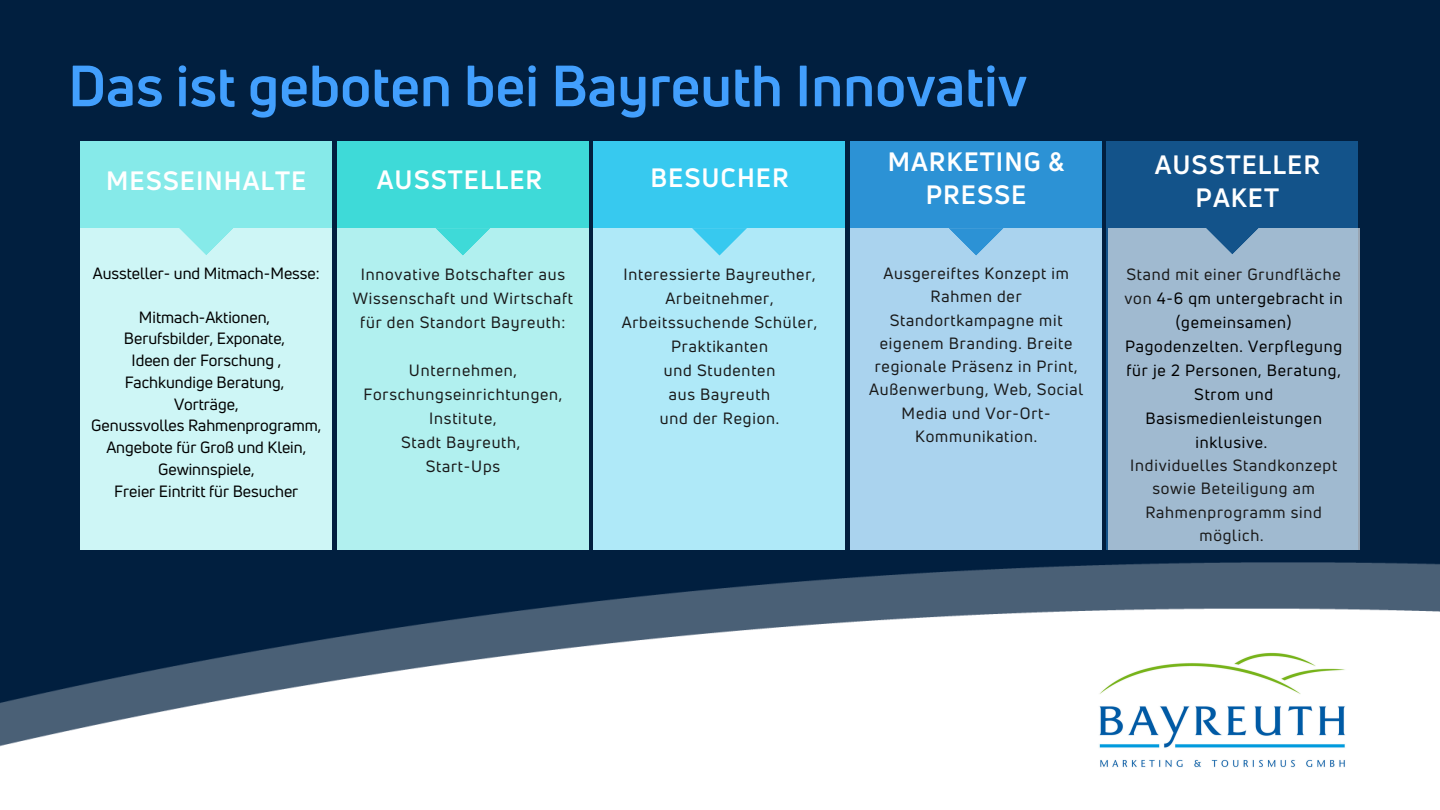
<style>
.page{position:relative;width:1440px;height:810px;background:#011f3f}
.page>*{position:absolute;margin:0;border:0;box-sizing:border-box;transform-origin:0 0}
.t1{font:700 56.8px "Uni Neue";color:#429ffd}
.t2{font:700 26px/33px "Uni Neue";letter-spacing:.04em;color:#fff;text-align:center}
.t3{font:16px/23.2px "Uni Neue";letter-spacing:.05em;color:#191919;text-align:center}
.t4{font:16px "Uni Neue";color:#000}
.t5{font:16px/24px "Uni Neue";letter-spacing:.05em;color:#000;text-align:center}
.s1{color:#191919}
</style>
<div class="page">
<img style="left:0;top:511px;width:1440px;height:299px">
<div style="left:952px;top:640px;width:445px;height:170px;background:#fff"></div>
<img style="left:1077px;top:632px;width:291px;height:136px">
<div style="left:81px;top:141px;width:251px;height:409px;background:#86eae9"></div>
<div style="left:1107px;top:141px;width:251px;height:409px;background:#13538a"></div>
<div style="left:850px;top:141px;width:252px;height:409px;background:#2c92d5"></div>
<div style="left:594px;top:141px;width:251px;height:409px;background:#37c9ef"></div>
<div style="left:337px;top:141px;width:251px;height:409px;background:#3edad8"></div>
<div style="left:81px;top:228px;width:251px;height:322px;background:#cef6f6"></div>
<svg style="left:179px;top:228px;width:54px;height:27px"></svg>
<div style="left:337px;top:228px;width:251px;height:322px;background:#b1f0ef"></div>
<svg style="left:436px;top:228px;width:54px;height:28px"></svg>
<div style="left:594px;top:228px;width:251px;height:322px;background:#afe9f8"></div>
<svg style="left:692px;top:228px;width:55px;height:28px"></svg>
<div style="left:850px;top:228px;width:252px;height:322px;background:#aad3ee"></div>
<svg style="left:949px;top:228px;width:55px;height:28px"></svg>
<div style="left:1108px;top:228px;width:251px;height:322px;background:#a0bad0"></div>
<svg style="left:1206px;top:228px;width:53px;height:26px"></svg>
<p class="t1" style="left:68px;top:47px;width:961px">Das ist geboten bei Bayreuth Innovativ</p>
<h1 class="t2" style="left:106px;top:164px;width:202px">MESSEINHALTE</h1>
<p class="t2" style="left:377px;top:163px;width:167px">AUSSTELLER</p>
<p class="t4" style="left:93px;top:262px;width:228px">Aussteller- und Mitmach-Messe:</p>
<p class="t4" style="left:139px;top:306px;width:133px">Mitmach-Aktionen,</p>
<p class="t4" style="left:124px;top:328px;width:163px">Berufsbilder, Exponate,</p>
<p class="t4" style="left:131px;top:349px;width:151px">Ideen der Forschung ,</p>
<p class="t4" style="left:125px;top:371px;width:161px">Fachkundige Beratung,</p>
<p class="t4" style="left:174px;top:393px;width:66px">Vorträge,</p>
<h2 class="t4" style="left:91px;top:415px;width:232px">Genussvolles Rahmenprogramm,</h2>
<p class="t4" style="left:106px;top:436px;width:201px">Angebote für Groß und Klein,</p>
<p class="t4" style="left:158px;top:458px;width:98px">Gewinnspiele,</p>
<p class="t4" style="left:114px;top:480px;width:186px">Freier Eintritt für Besucher</p>
<h2 class="t3" style="left:361px;top:262px;width:206px">Innovative Botschafter aus</h2>
<p class="t3" style="left:353px;top:286px;width:222px">Wissenschaft und Wirtschaft</p>
<p class="t3" style="left:360px;top:310px;width:207px">für den Standort Bayreuth:</p>
<p class="t3" style="left:409px;top:358px;width:110px">Unternehmen,</p>
<p class="t3" style="left:363px;top:382px;width:200px">Forschungseinrichtungen,</p>
<p class="t3" style="left:429px;top:406px;width:69px">Institute,</p>
<p class="t3" style="left:401px;top:430px;width:121px">Stadt Bayreuth,</p>
<p class="t3" style="left:426px;top:454px;width:76px">Start-Ups</p>
<p class="t2" style="left:650px;top:161px;width:140px">BESUCHER</p>
<p class="t3" style="left:622px;top:262px;width:197px;line-height:24px">Interessierte Bayreuther,<br>Arbeitnehmer,<br>Arbeitssuchende Schüler,<br>Praktikanten</p>
<p class="t3" style="left:664px;top:358px;width:113px">und Studenten</p>
<p class="t3" style="left:669px;top:382px;width:103px">aus Bayreuth</p>
<p class="t3" style="left:660px;top:406px;width:121px">und der Region.</p>
<p class="t2" style="left:888px;top:144px;width:178px">MARKETING &amp;<br>PRESSE</p>
<h2 class="t3" style="left:869px;top:261px;width:215px">Ausgereiftes Konzept im<br>Rahmen der<br>Standortkampagne mit eigenem Branding. Breite regionale Präsenz in Print,<br>Außenwerbung, Web, Social<br>Media und Vor-Ort-<br>Kommunikation.</h2>
<p class="t2" style="left:1155px;top:147px;width:167px">AUSSTELLER<br>PAKET</p>
<p class="t5" style="left:1124px;top:262px;width:220px"><span class="s1">Stand mit einer Grundfläche von</span> 4-6 qm untergebracht in (gemeinsamen)<br>Pagodenzelten. Verpflegung für je 2 Personen, Beratung,<br>Strom und<br>Basismedienleistungen inklusive.</p>
<p class="t3" style="left:1130px;top:453px;width:209px">Individuelles Standkonzept sowie Beteiligung am<br>Rahmenprogramm sind möglich.</p>
</div>
